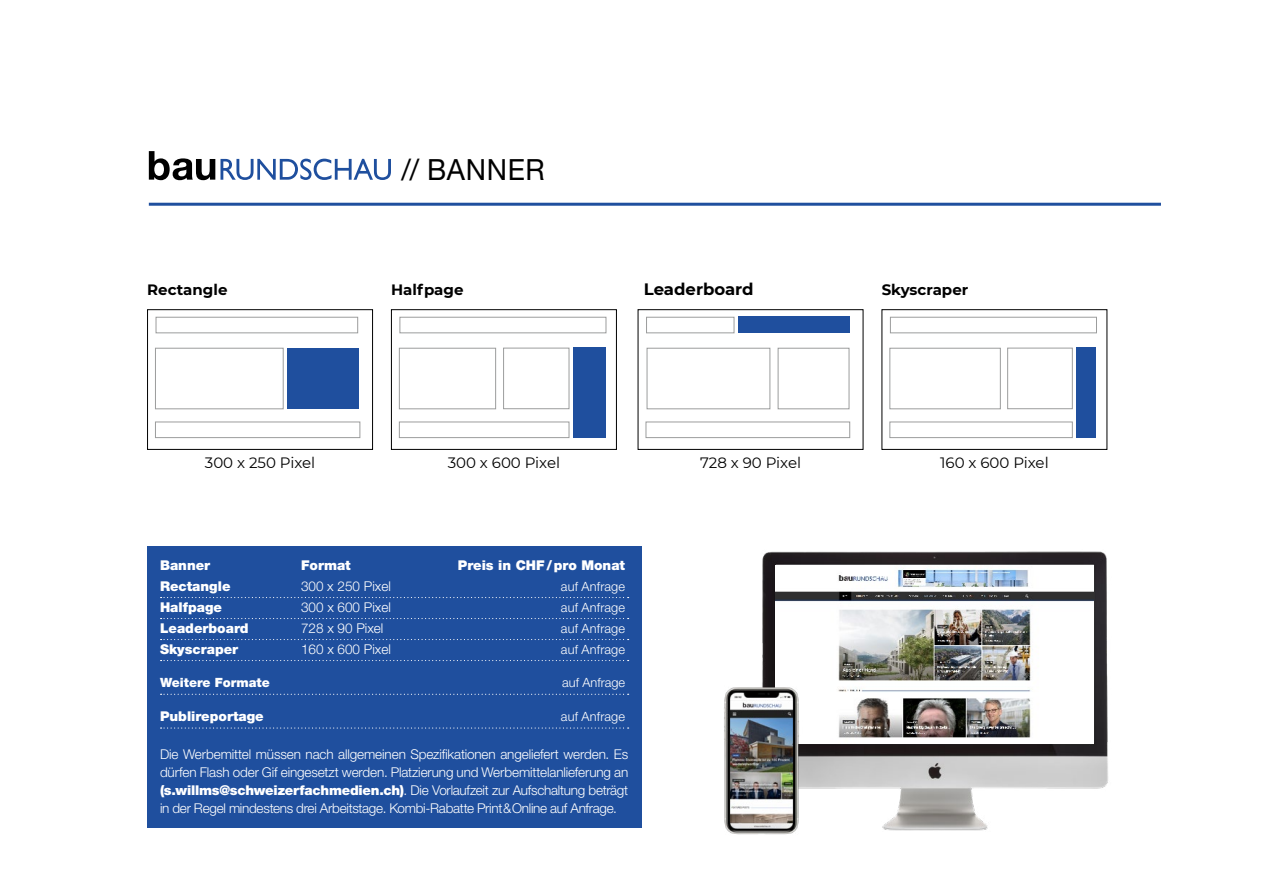
<style>
.page{position:relative;width:1263px;height:893px;background:#fff}
.page>*{position:absolute;margin:0;border:0;box-sizing:border-box;transform-origin:0 0}
.t1{font:29.25px "Helvetica Neue LT Std";letter-spacing:.025em;color:#000;scale:.96 1}
.t2{font:700 16.5px "Montserrat";color:#000}
.t3{font:15px "Montserrat";color:#000}
.t4{font:700 15px "Montserrat";color:#000}
.t5{font:300 13.5px/18px "Helvetica Neue LT Std";letter-spacing:-.015em;color:#fff;text-align:justify}
.t6{font:900 13.5px "Helvetica Neue LT Std";color:#fff}
.t7{font:300 12.75px "Helvetica Neue LT Std";letter-spacing:.01em;color:#fff}
.t8{font:900 12.75px "Helvetica Neue LT Std";color:#fff}
.s1{font-weight:900}
</style>
<div class="page">
<div style="left:147px;top:546px;width:495px;height:282px;background:#1f4f9e"></div>
<svg style="left:161px;top:597px;width:468px;height:1px"></svg>
<svg style="left:161px;top:618px;width:468px;height:1px"></svg>
<svg style="left:161px;top:639px;width:468px;height:1px"></svg>
<svg style="left:161px;top:660px;width:468px;height:1px"></svg>
<svg style="left:161px;top:694px;width:468px;height:1px"></svg>
<svg style="left:161px;top:727px;width:468px;height:2px"></svg>
<div style="left:738px;top:317px;width:111px;height:16px;background:#1f4f9e"></div>
<div style="left:638px;top:309px;width:225px;height:141px;border:1px solid #000"></div>
<div style="left:646px;top:317px;width:88px;height:16px;border:1px solid #9c9d9d"></div>
<div style="left:646px;top:422px;width:204px;height:16px;border:1px solid #9c9d9d"></div>
<div style="left:778px;top:348px;width:71px;height:61px;border:1px solid #9c9d9d"></div>
<div style="left:647px;top:348px;width:123px;height:61px;border:1px solid #9c9d9d"></div>
<div style="left:287px;top:348px;width:72px;height:61px;background:#1f4f9e"></div>
<div style="left:147px;top:309px;width:226px;height:141px;border:1px solid #000"></div>
<div style="left:156px;top:317px;width:202px;height:16px;border:1px solid #9c9d9d"></div>
<div style="left:155px;top:422px;width:205px;height:16px;border:1px solid #9c9d9d"></div>
<div style="left:155px;top:348px;width:128px;height:61px;border:1px solid #9c9d9d"></div>
<div style="left:882px;top:309px;width:225px;height:141px;border:1px solid #000"></div>
<div style="left:890px;top:317px;width:207px;height:16px;border:1px solid #9c9d9d"></div>
<div style="left:889px;top:422px;width:183px;height:16px;border:1px solid #9c9d9d"></div>
<div style="left:1007px;top:348px;width:65px;height:61px;border:1px solid #9c9d9d"></div>
<div style="left:889px;top:348px;width:111px;height:61px;border:1px solid #9c9d9d"></div>
<div style="left:1076px;top:348px;width:20px;height:90px;background:#1f4f9e"></div>
<div style="left:391px;top:309px;width:226px;height:141px;border:1px solid #000"></div>
<div style="left:400px;top:317px;width:206px;height:16px;border:1px solid #9c9d9d"></div>
<div style="left:399px;top:422px;width:170px;height:16px;border:1px solid #9c9d9d"></div>
<div style="left:503px;top:348px;width:66px;height:61px;border:1px solid #9c9d9d"></div>
<div style="left:399px;top:348px;width:97px;height:61px;border:1px solid #9c9d9d"></div>
<div style="left:573px;top:348px;width:32px;height:90px;background:#1f4f9e"></div>
<svg style="left:149px;top:151px;width:242px;height:29px"></svg>
<hr style="left:149px;top:203px;width:1012px;height:3px;background:#1f4f9e">
<img style="left:762px;top:551px;width:346px;height:280px">
<img style="left:776px;top:565px;width:317px;height:178px">
<img style="left:724px;top:674px;width:87px;height:161px">
<p class="t4" style="left:147px;top:279px;width:82px">Rectangle</p>
<h1 class="t1" style="left:402px;top:152px;width:151px">// BANNER</h1>
<p class="t4" style="left:391px;top:279px;width:74px">Halfpage</p>
<p class="t2" style="left:644px;top:277px;width:111px">Leaderboard</p>
<p class="t3" style="left:205px;top:452px;width:112px">300 x 250 Pixel</p>
<p class="t3" style="left:448px;top:452px;width:114px">300 x 600 Pixel</p>
<p class="t6" style="left:160px;top:557px;width:52px">Banner</p>
<p class="t6" style="left:301px;top:557px;width:51px">Format</p>
<p class="t6" style="left:458px;top:557px;width:169px">Preis in CHF/pro Monat</p>
<p class="t6" style="left:160px;top:578px;width:72px">Rectangle</p>
<p class="t5" style="left:301px;top:576px;width:91px">300 x 250 Pixel</p>
<p class="t7" style="left:561px;top:578px;width:66px">auf Anfrage</p>
<p class="t6" style="left:160px;top:599px;width:64px">Halfpage</p>
<p class="t5" style="left:301px;top:597px;width:91px">300 x 600 Pixel</p>
<p class="t7" style="left:561px;top:599px;width:66px">auf Anfrage</p>
<p class="t6" style="left:160px;top:620px;width:90px">Leaderboard</p>
<p class="t5" style="left:301px;top:618px;width:84px">728 x 90 Pixel</p>
<p class="t7" style="left:561px;top:620px;width:66px">auf Anfrage</p>
<p class="t6" style="left:160px;top:641px;width:80px">Skyscraper</p>
<p class="t5" style="left:301px;top:639px;width:91px">160 x 600 Pixel</p>
<p class="t7" style="left:561px;top:641px;width:66px">auf Anfrage</p>
<p class="t8" style="left:160px;top:675px;width:111px">Weitere Formate</p>
<p class="t7" style="left:562px;top:675px;width:64px">auf Anfrage</p>
<p class="t6" style="left:160px;top:708px;width:105px">Publireportage</p>
<p class="t7" style="left:561px;top:709px;width:66px">auf Anfrage</p>
<p class="t5" style="left:160px;top:745px;width:470px">Die Werbemittel müssen nach allgemeinen Spezifikationen angeliefert werden. Es dürfen Flash oder Gif eingesetzt werden. Platzierung und Werbemittelanlieferung an <span class="s1">(s.willms@schweizerfachmedien.ch)</span>. Die Vorlaufzeit zur Aufschaltung beträgt in der Regel mindestens drei Arbeitstage. Kombi-Rabatte Print&amp;Online auf Anfrage.</p>
<p class="t3" style="left:700px;top:453px;width:103px">728 x 90 Pixel</p>
<p class="t4" style="left:882px;top:279px;width:88px">Skyscraper</p>
<p class="t3" style="left:940px;top:453px;width:110px">160 x 600 Pixel</p>
</div>
